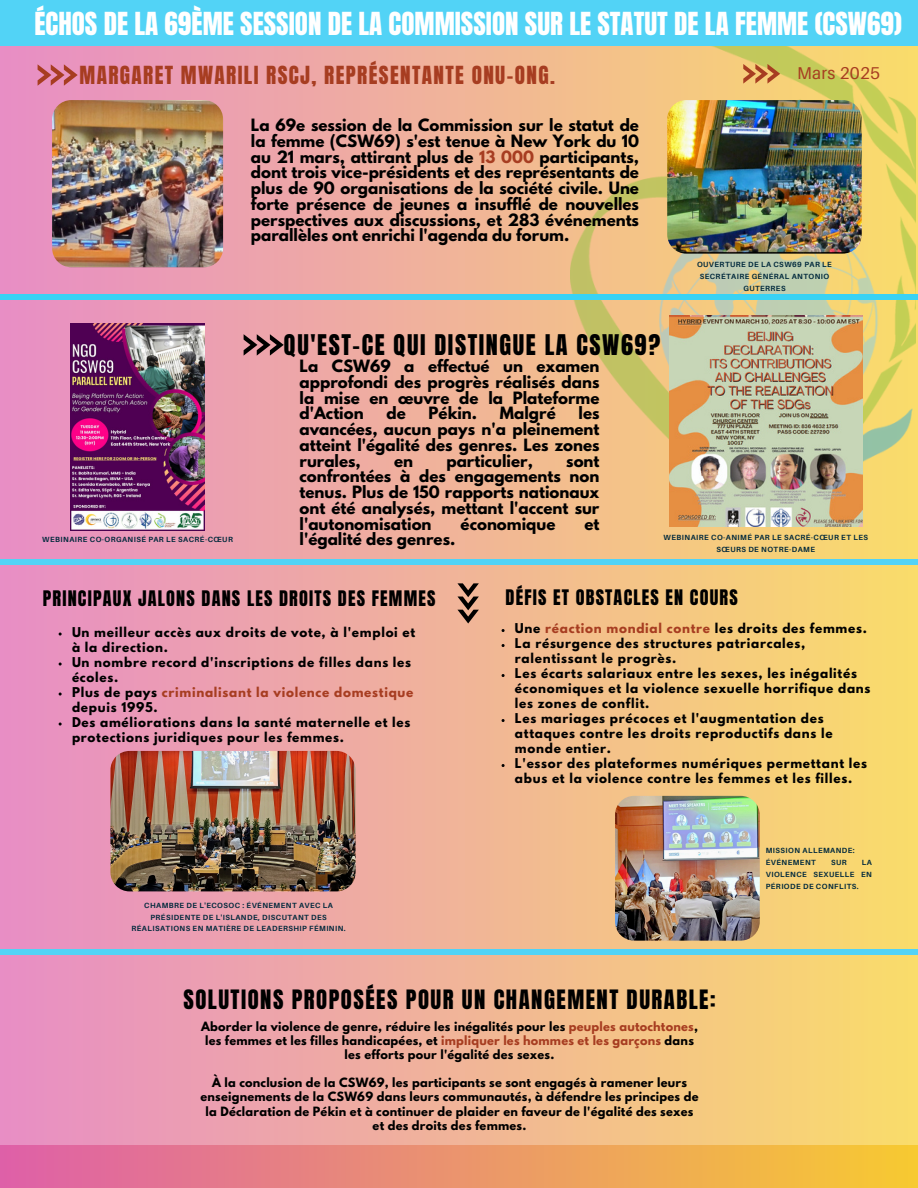
<style>
.page{position:relative;width:918px;height:1188px;background:#fff}
.page>*{position:absolute;margin:0;border:0;box-sizing:border-box;transform-origin:0 0}
.t1{font:27px "Anton";color:#fff}
.t2{font:24.15px "Anton";letter-spacing:.065em;color:#000}
.t3{font:22.65px "Anton";letter-spacing:.065em;color:#000}
.t4{font:21.15px "Anton";letter-spacing:.065em;color:#a73d21}
.t5{font:18.15px "Anton";letter-spacing:.065em;color:#000}
.t6{font:17.1px "Aileron";letter-spacing:.015em;color:#a73d21}
.t7{font:700 15px/15.8px "League Spartan";color:#000;text-align:justify}
.t8{font:700 12px/15px "League Spartan";letter-spacing:.06em;color:#000}
.t9{font:700 12px/15px "League Spartan";letter-spacing:.06em;color:#a73d21}
.t10{font:700 11.4px/14.2px "League Spartan";letter-spacing:.02em;color:#000;text-align:center}
.t11{font:700 7.5px/11.9px "Aileron";letter-spacing:.06em;color:#022a3d;text-align:center}
.s1{color:#a73d21}
.s2{color:#000}
</style>
<div class="page">
<div style="left:0;top:0;width:918px;height:1188px;background:linear-gradient(to right,#e78cc5,#fadc6b)"></div>
<svg style="left:244px;top:334px;width:40px;height:22px"></svg>
<img style="left:570px;top:46px;width:346px;height:450px">
<svg style="left:743px;top:64px;width:37px;height:19px"></svg>
<div style="left:0;top:0;width:918px;height:46px;background:#52d3f6"></div>
<div style="left:0;top:1145px;width:918px;height:43px;background:linear-gradient(to right,#df5fa8,#f7ca31)"></div>
<div style="left:0;top:560px;width:918px;height:5px;background:#52d3f6"></div>
<img style="left:667px;top:100px;width:195px;height:154px;border-radius:19px">
<img style="left:110px;top:751px;width:246px;height:140px">
<img style="left:615px;top:796px;width:145px;height:145px;border-radius:19px">
<img style="left:52px;top:100px;width:171px;height:167px;border-radius:19px">
<svg style="left:38px;top:64px;width:40px;height:22px"></svg>
<img style="left:670px;top:315px;width:192px;height:212px">
<img style="left:71px;top:323px;width:133px;height:207px">
<div style="left:0;top:294px;width:918px;height:6px;background:#39d2f4"></div>
<div style="left:0;top:949px;width:918px;height:6px;background:#52d3f6"></div>
<svg style="left:457px;top:583px;width:22px;height:41px"></svg>
<p class="t1" style="left:34px;top:4px;width:869px">ÉCHOS DE LA 69ÈME SESSION DE LA COMMISSION SUR LE STATUT DE LA FEMME (CSW69)</p>
<p class="t6" style="left:797px;top:63px;width:85px">Mars 2025</p>
<p class="t4" style="left:80px;top:60px;width:477px">MARGARET MWARILI RSCJ, REPRÉSENTANTE ONU-ONG.</p>
<p class="t11" style="left:42px;top:534px;width:192px">WEBINAIRE CO-ORGANISÉ PAR LE SACRÉ-CŒUR</p>
<p class="t7" style="left:251px;top:119px;width:390px">La 69e session de la Commission sur le statut de la femme (CSW69) s'est tenue à New York du 10 au 21 mars, attirant plus de <span class="s1">13 000</span> participants, dont trois vice-présidents et des représentants de plus de 90 organisations de la société civile. Une forte présence de jeunes a insufflé de nouvelles perspectives aux discussions, et 283 événements parallèles ont enrichi l'agenda du forum.</p>
<h3 class="t2" style="left:284px;top:327px;width:378px">QU'EST-CE QUI DISTINGUE LA CSW69?</h3>
<p class="t11" style="left:697px;top:258px;width:136px">OUVERTURE DE LA CSW69 PAR LE<br>SECRÉTAIRE GÉNÉRAL ANTONIO<br>GUTERRES</p>
<h6 class="t7" style="left:300px;top:360px;width:301px">La CSW69 a effectué un examen approfondi des progrès réalisés dans la mise en œuvre de la Plateforme d'Action</h6>
<h6 class="t7" style="left:300px;top:407px;width:301px;text-indent:279px">les avancées, aucun pays n'a pleinement atteint l'égalité des genres. Les zones rurales,</h6>
<h6 class="t7" style="left:387px;top:407px;width:21px">de</h6>
<h6 class="t7" style="left:429px;top:407px;width:50px">Pékin.</h6>
<h6 class="t7" style="left:500px;top:407px;width:57px">Malgré</h6>
<h6 class="t7" style="left:394px;top:455px;width:21px">en</h6>
<h6 class="t7" style="left:446px;top:455px;width:88px">particulier,</h6>
<h6 class="t7" style="left:300px;top:455px;width:301px;text-indent:267px">sont confrontées à des engagements non tenus. Plus de 150 rapports nationaux ont été analysés, mettant l'accent sur l'autonomisation</h6>
<h6 class="t7" style="left:461px;top:518px;width:96px">économique</h6>
<h6 class="t7" style="left:584px;top:518px;width:17px">et</h6>
<h6 class="t7" style="left:300px;top:533px;width:157px">l'égalité des genres.</h6>
<p class="t11" style="left:664px;top:531px;width:206px">WEBINAIRE CO-ANIMÉ PAR LE SACRÉ-CŒUR ET LES<br>SŒURS DE NOTRE-DAME</p>
<p class="t5" style="left:43px;top:585px;width:394px">PRINCIPAUX JALONS DANS LES DROITS DES FEMMES</p>
<p class="t8" style="left:72px;top:626px;width:345px">Un meilleur accès aux droits de vote, à l'emploi et à la direction.</p>
<p class="t8" style="left:72px;top:656px;width:341px">Un nombre record d'inscriptions de filles dans les écoles.</p>
<h2 class="t9" style="left:72px;top:686px;width:343px"><span class="s2">Plus de pays</span> criminalisant la violence domestique <span class="s2">depuis 1995.</span></h2>
<p class="t8" style="left:72px;top:716px;width:340px">Des améliorations dans la santé maternelle et les protections juridiques pour les femmes.</p>
<p class="t11" style="left:131px;top:899px;width:216px">CHAMBRE DE L'ECOSOC : ÉVÉNEMENT AVEC LA<br>PRÉSIDENTE DE L'ISLANDE, DISCUTANT DES<br>RÉALISATIONS EN MATIÈRE DE LEADERSHIP FÉMININ.</p>
<h6 class="t5" style="left:506px;top:584px;width:234px">DÉFIS ET OBSTACLES EN COURS</h6>
<p class="t8" style="left:515px;top:622px;width:353px">Une <span class="s1">réaction mondial contre</span> les droits des femmes.</p>
<p class="t8" style="left:515px;top:637px;width:292px">La résurgence des structures patriarcales, ralentissant le progrès.</p>
<p class="t8" style="left:515px;top:667px;width:357px">Les écarts salariaux entre les sexes, les inégalités économiques et la violence sexuelle horrifique dans les zones de conflit.</p>
<h4 class="t8" style="left:515px;top:712px;width:319px">Les mariages précoces et l'augmentation des attaques contre les droits reproductifs dans le monde entier.</h4>
<h4 class="t8" style="left:515px;top:757px;width:353px">L'essor des plateformes numériques permettant les abus et la violence contre les femmes et les filles.</h4>
<p class="t11" style="left:766px;top:844px;width:90px">MISSION ALLEMANDE:</p>
<p class="t11" style="left:766px;top:856px;width:52px">ÉVÉNEMENT</p>
<p class="t11" style="left:831px;top:856px;width:17px">SUR</p>
<p class="t11" style="left:766px;top:856px;width:108px;text-align:justify;text-indent:96px">LA VIOLENCE SEXUELLE EN PÉRIODE DE CONFLITS.</p>
<p class="t3" style="left:183px;top:983px;width:534px">SOLUTIONS PROPOSÉES POUR UN CHANGEMENT DURABLE:</p>
<p class="t10" style="left:201px;top:1020px;width:498px">Aborder la violence de genre, réduire les inégalités pour les <span class="s1">peuples autochtones</span>, les femmes et les filles handicapées, et <span class="s1">impliquer les hommes et les garçons</span> dans les efforts pour l'égalité des sexes.</p>
<p class="t10" style="left:200px;top:1077px;width:500px">À la conclusion de la CSW69, les participants se sont engagés à ramener leurs enseignements de la CSW69 dans leurs communautés, à défendre les principes de la Déclaration de Pékin et à continuer de plaider en faveur de l'égalité des sexes et des droits des femmes.</p>
</div>
